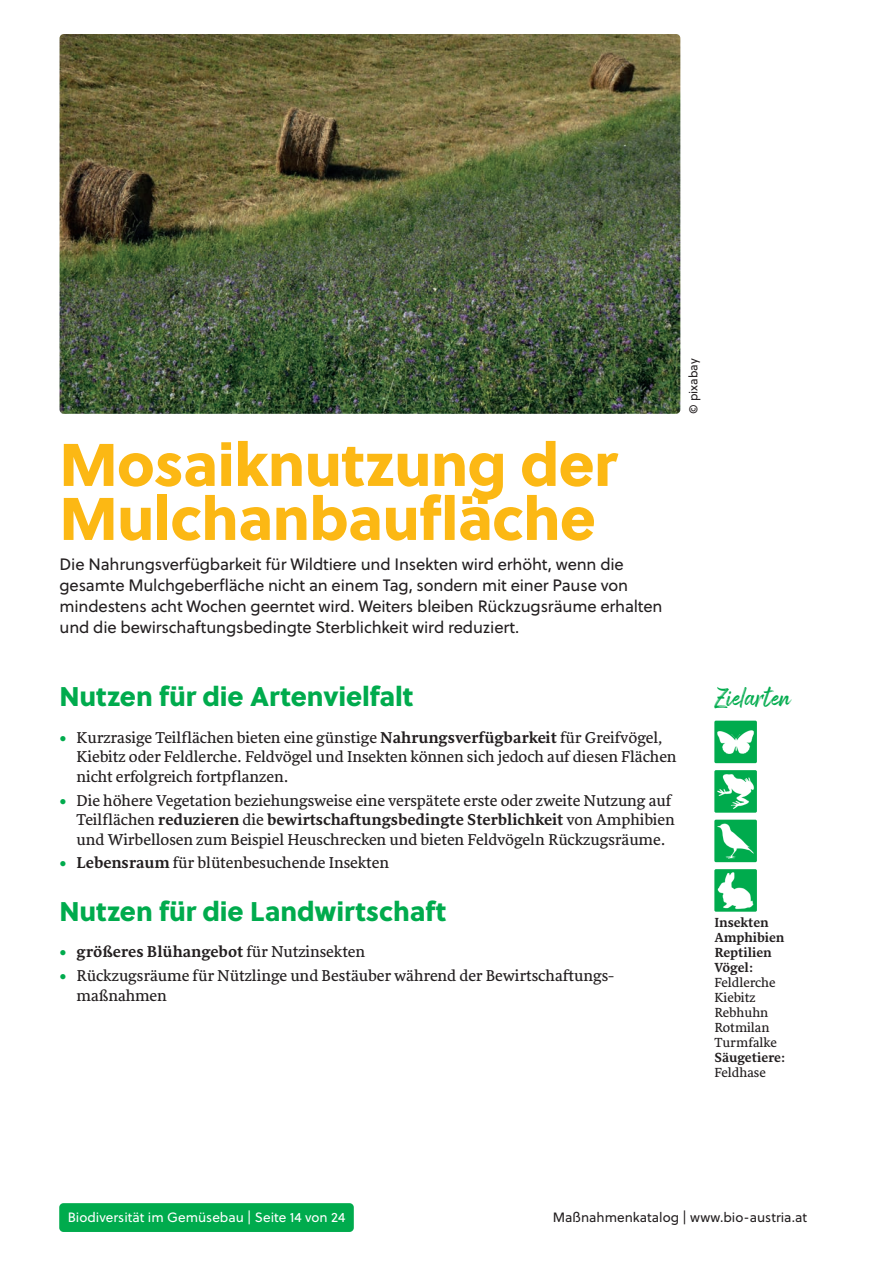
<style>
.page{position:relative;width:893px;height:1263px;background:#fff}
.page>*{position:absolute;margin:0;border:0;box-sizing:border-box;transform-origin:0 0}
.t1{font:60px/54px "Soleil Xb";letter-spacing:-.01em;color:#fcb814}
.t2{font:27px "Soleil Xb";letter-spacing:-.005em;color:#00ab4d}
.t3{font:24px "Arsilon";color:#00ab4d}
.t4{font:16.5px/21px "Soleil";letter-spacing:-.01em;color:#231f20}
.t5{font:16.2px/19.5px "Sirba";color:#231f20}
.t6{font:700 16.2px "Sirba";color:#231f20}
.t7{font:13.5px/15px "Sirba";color:#231f20}
.t8{font:700 13.5px/15px "Sirba";color:#231f20}
.t9{font:13.5px "Soleil";color:#fff}
.t10{font:13.5px "Soleil";color:#231f20}
.t11{font:12px "Soleil";color:#231f20}
.s1{color:#00ab4d}
.s2{font-weight:700}
.s3{font-weight:400;color:#00ab4d}
.s4{font-weight:400}
</style>
<div class="page">
<div style="left:59px;top:1203px;width:295px;height:29px;background:#00ab4d;border-radius:4px"></div>
<img style="left:60px;top:34px;width:620px;height:380px">
<img style="left:714px;top:721px;width:43px;height:42px">
<img style="left:714px;top:770px;width:43px;height:43px">
<img style="left:714px;top:820px;width:43px;height:42px">
<img style="left:714px;top:869px;width:43px;height:43px">
<h1 class="t1" style="left:60px;top:438px;width:559px">Mosaiknutzung der<br>Mulchanbaufläche</h1>
<p class="t4" style="left:60px;top:554px;width:605px">Die Nahrungsverfügbarkeit für Wildtiere und Insekten wird erhöht, wenn die gesamte Mulchgeberfläche nicht an einem Tag, sondern mit einer Pause von mindestens acht Wochen geerntet wird. Weiters bleiben Rückzugsräume erhalten und die bewirschaftungsbedingte Sterblichkeit wird reduziert.</p>
<p class="t11" style="left:686px;top:414px;width:57px;rotate:-90deg">© pixabay</p>
<h2 class="t2" style="left:60px;top:679px;width:355px">Nutzen für die Artenvielfalt</h2>
<p class="t5" style="left:77px;top:728px;width:602px;text-indent:-17px"><span class="s1">•</span> Kurzrasige Teilflächen bieten eine günstige <span class="s2">Nahrungsverfügbarkeit</span> für Greifvögel,<br>Kiebitz oder Feldlerche. Feldvögel und Insekten können sich jedoch auf diesen Flächen nicht erfolgreich fortpflanzen.</p>
<p class="t5" style="left:77px;top:791px;width:600px;text-indent:-17px"><span class="s1">•</span> Die höhere Vegetation beziehungsweise eine verspätete erste oder zweite Nutzung auf<br>Teilflächen <span class="s2">reduzieren</span> die <span class="s2">bewirtschaftungsbedingte Sterblichkeit</span> von Amphibien und Wirbellosen zum Beispiel Heuschrecken und bieten Feldvögeln Rückzugsräume.</p>
<p class="t5" style="left:60px;top:854px;width:331px"><span class="s1">•</span> <span class="s2">Lebensraum</span> für blütenbesuchende Insekten</p>
<h2 class="t2" style="left:60px;top:893px;width:388px">Nutzen für die Landwirtschaft</h2>
<p class="t6" style="left:60px;top:939px;width:307px"><span class="s3">•</span> größeres Blühangebot <span class="s4">für Nutzinsekten</span></p>
<p class="t5" style="left:77px;top:966px;width:539px;text-indent:-17px"><span class="s1">•</span> Rückzugsräume für Nützlinge und Bestäuber während der Bewirtschaftungs&shy;maßnahmen</p>
<h3 class="t3" style="left:714px;top:683px;width:78px">Zielarten</h3>
<p class="t8" style="left:714px;top:915px;width:71px">Insekten<br>Amphibien<br>Reptilien<br>Vögel:</p>
<p class="t7" style="left:714px;top:975px;width:64px">Feldlerche<br>Kiebitz<br>Rebhuhn<br>Rotmilan<br>Turmfalke</p>
<p class="t8" style="left:714px;top:1050px;width:72px">Säugetiere:</p>
<p class="t7" style="left:714px;top:1065px;width:53px">Feldhase</p>
<p class="t9" style="left:68px;top:1208px;width:279px">Biodiversität im Gemüsebau | Seite 14 von 24</p>
<p class="t10" style="left:553px;top:1208px;width:256px">Maßnahmenkatalog | www.bio-austria.at</p>
</div>
